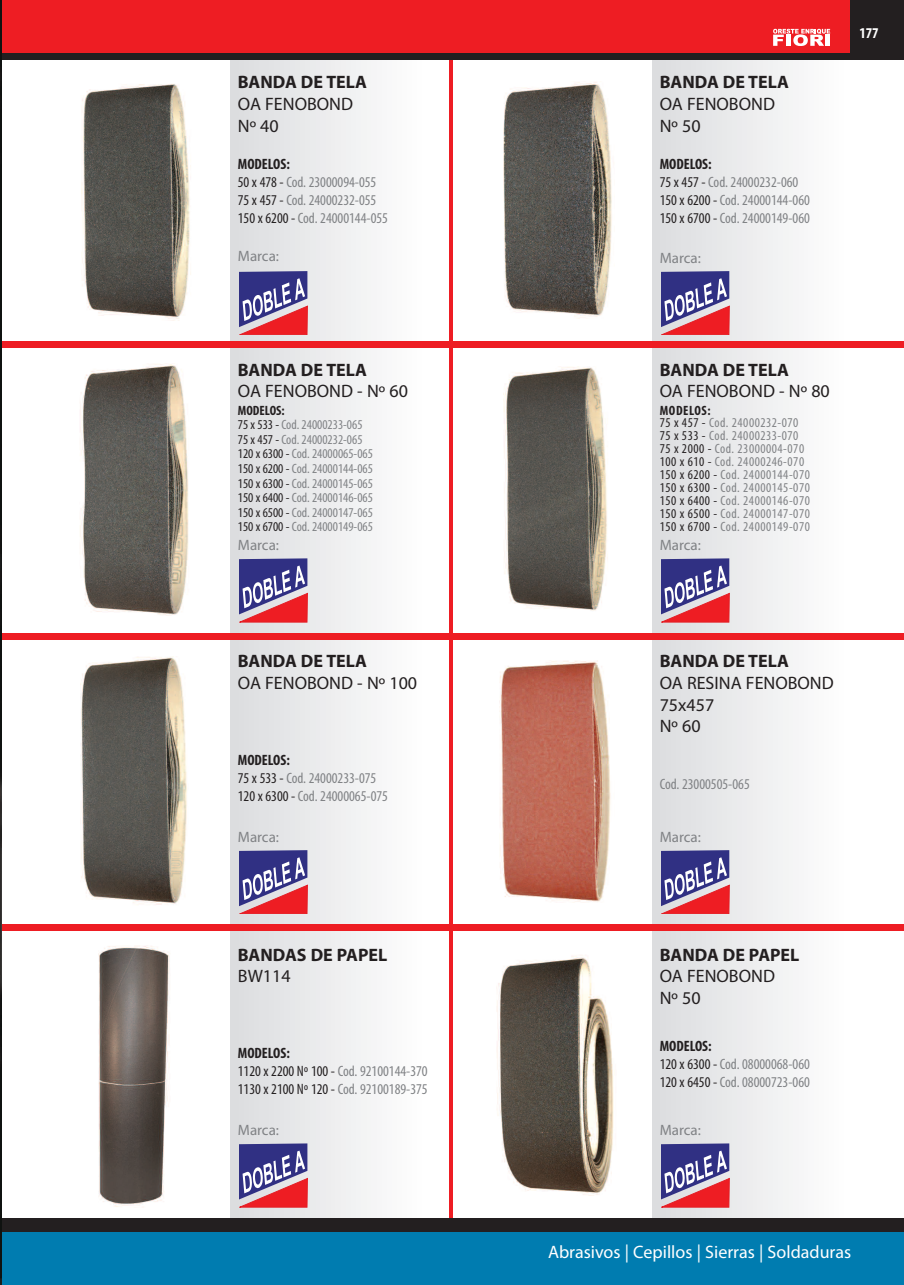
<style>
.page{position:relative;width:904px;height:1285px;background:#fff}
.page>*{position:absolute;margin:0;border:0;box-sizing:border-box;transform-origin:0 0}
.t1{font:18px/21.6px "Myriad Pro";color:#231f20}
.t2{font:700 18px "Myriad Pro";color:#231f20}
.t3{font:18px "Myriad Pro";color:#fff}
.t4{font:condensed 15px/18px "Myriad Pro";color:#808285}
.t5{font:15px "Myriad Pro";color:#808285}
.t6{font:700 condensed 15px "Myriad Pro";color:#fff}
.t7{font:condensed 13.5px/12.9px "Myriad Pro";letter-spacing:.04em;color:#808285}
.t8{font:condensed 13.5px/14.5px "Myriad Pro";color:#808285}
.s1{font-weight:700;color:#231f20}
.s2{color:#231f20}
</style>
<div class="page">
<img style="left:81px;top:84px;width:110px;height:235px">
<img style="left:503px;top:82px;width:109px;height:235px">
<img style="left:80px;top:364px;width:109px;height:251px">
<img style="left:503px;top:367px;width:104px;height:244px">
<img style="left:81px;top:656px;width:106px;height:249px">
<img style="left:499px;top:660px;width:112px;height:242px">
<img style="left:98px;top:946px;width:72px;height:260px">
<img style="left:497px;top:956px;width:117px;height:239px">
<div style="left:230px;top:60px;width:192px;height:1171px;background:linear-gradient(to right,#dbdbdd,#fefdfe)"></div>
<div style="left:652px;top:60px;width:191px;height:1171px;background:linear-gradient(to right,#dbdbdd,#fefdfe)"></div>
<svg style="left:239px;top:271px;width:68px;height:64px;background:#8b5c88"></svg>
<div style="left:0;top:632px;width:904px;height:7px;background:#ee1d23"></div>
<div style="left:0;top:924px;width:904px;height:6px;background:#ee1d23"></div>
<svg style="left:661px;top:271px;width:68px;height:64px;background:#8c5c88"></svg>
<svg style="left:239px;top:558px;width:68px;height:64px;background:#8b5d89"></svg>
<svg style="left:661px;top:558px;width:68px;height:64px;background:#8c5d89"></svg>
<svg style="left:239px;top:850px;width:68px;height:63px;background:#8a5d8a"></svg>
<svg style="left:661px;top:850px;width:68px;height:63px;background:#8a5d8a"></svg>
<svg style="left:239px;top:1143px;width:68px;height:63px;background:#8a5e8b"></svg>
<svg style="left:661px;top:1143px;width:68px;height:63px;background:#8a5e8b"></svg>
<hr style="left:449px;top:60px;width:4px;height:1158px;background:#ee1d23">
<div style="left:0;top:341px;width:904px;height:6px;background:#ee1d23"></div>
<div style="left:0;top:0;width:904px;height:53px;background:#ee1d23"></div>
<div style="left:850px;top:0;width:54px;height:53px;background:#231f20"></div>
<svg style="left:773px;top:29px;width:57px;height:17px"></svg>
<div style="left:825px;top:35px;width:5px;height:11px;background:#fff"></div>
<div style="left:0;top:1231px;width:904px;height:53px;background:#007cb0"></div>
<div style="left:0;top:1217px;width:904px;height:14px;background:#231f20"></div>
<div style="left:0;top:53px;width:904px;height:7px;background:#231f20"></div>
<img style="left:0;top:0;width:1px;height:1284px">
<p class="t6" style="left:859px;top:28px;width:21px">177</p>
<p class="t2" style="left:238px;top:75px;width:131px">BANDA DE TELA</p>
<p class="t1" style="left:238px;top:94px;width:117px">OA FENOBOND<br>Nº 40</p>
<p class="t2" style="left:659px;top:75px;width:131px">BANDA DE TELA</p>
<p class="t1" style="left:659px;top:94px;width:117px">OA FENOBOND<br>Nº 50</p>
<p class="t4" style="left:238px;top:156px;width:152px"><span class="s1">MODELOS:<br></span><span class="s2">50 x 478 -</span> Cod. 23000094-055<br><span class="s2">75 x 457 -</span> Cod. 24000232-055<br><span class="s2">150 x 6200 -</span> Cod. 24000144-055</p>
<p class="t4" style="left:659px;top:156px;width:152px"><span class="s1">MODELOS:<br></span><span class="s2">75 x 457 -</span> Cod. 24000232-060<br><span class="s2">150 x 6200 -</span> Cod. 24000144-060<br><span class="s2">150 x 6700 -</span> Cod. 24000149-060</p>
<p class="t5" style="left:238px;top:250px;width:43px">Marca:</p>
<p class="t5" style="left:659px;top:252px;width:43px">Marca:</p>
<p class="t2" style="left:238px;top:363px;width:131px">BANDA DE TELA</p>
<p class="t1" style="left:238px;top:382px;width:172px">OA FENOBOND - Nº 60</p>
<p class="t2" style="left:659px;top:363px;width:131px">BANDA DE TELA</p>
<p class="t1" style="left:659px;top:382px;width:172px">OA FENOBOND - Nº 80</p>
<p class="t8" style="left:238px;top:404px;width:137px"><span class="s1">MODELOS:<br></span><span class="s2">75 x 533 -</span> Cod. 24000233-065<br><span class="s2">75 x 457 -</span> Cod. 24000232-065<br><span class="s2">120 x 6300 -</span> Cod. 24000065-065<br><span class="s2">150 x 6200 -</span> Cod. 24000144-065<br><span class="s2">150 x 6300 -</span> Cod. 24000145-065<br><span class="s2">150 x 6400 -</span> Cod. 24000146-065<br><span class="s2">150 x 6500 -</span> Cod. 24000147-065<br><span class="s2">150 x 6700 -</span> Cod. 24000149-065</p>
<p class="t7" style="left:659px;top:404px;width:152px"><span class="s1">MODELOS:<br></span><span class="s2">75 x 457 -</span> Cod. 24000232-070<br><span class="s2">75 x 533 -</span> Cod. 24000233-070<br><span class="s2">75 x 2000 -</span> Cod. 23000004-070<br><span class="s2">100 x 610 -</span> Cod. 24000246-070<br><span class="s2">150 x 6200 -</span> Cod. 24000144-070<br><span class="s2">150 x 6300 -</span> Cod. 24000145-070<br><span class="s2">150 x 6400 -</span> Cod. 24000146-070<br><span class="s2">150 x 6500 -</span> Cod. 24000147-070<br><span class="s2">150 x 6700 -</span> Cod. 24000149-070</p>
<p class="t5" style="left:238px;top:539px;width:43px">Marca:</p>
<p class="t5" style="left:659px;top:539px;width:43px">Marca:</p>
<p class="t2" style="left:238px;top:654px;width:131px">BANDA DE TELA</p>
<p class="t1" style="left:238px;top:673px;width:181px">OA FENOBOND - Nº 100</p>
<p class="t2" style="left:659px;top:654px;width:131px">BANDA DE TELA</p>
<p class="t1" style="left:659px;top:673px;width:175px">OA RESINA FENOBOND<br>75x457<br>Nº 60</p>
<p class="t4" style="left:238px;top:751px;width:152px"><span class="s1">MODELOS:<br></span><span class="s2">75 x 533 -</span> Cod. 24000233-075<br><span class="s2">120 x 6300 -</span> Cod. 24000065-075</p>
<p class="t4" style="left:659px;top:775px;width:92px">Cod. 23000505-065</p>
<p class="t5" style="left:238px;top:830px;width:43px">Marca:</p>
<p class="t5" style="left:659px;top:830px;width:43px">Marca:</p>
<p class="t2" style="left:238px;top:947px;width:151px">BANDAS DE PAPEL</p>
<p class="t1" style="left:238px;top:966px;width:54px">BW114</p>
<p class="t2" style="left:659px;top:947px;width:141px">BANDA DE PAPEL</p>
<p class="t1" style="left:659px;top:966px;width:117px">OA FENOBOND<br>Nº 50</p>
<p class="t4" style="left:238px;top:1044px;width:191px"><span class="s1">MODELOS:<br></span><span class="s2">1120 x 2200 Nº 100 -</span> Cod. 92100144-370<br><span class="s2">1130 x 2100 Nº 120 -</span> Cod. 92100189-375</p>
<p class="t4" style="left:659px;top:1037px;width:152px"><span class="s1">MODELOS:<br></span><span class="s2">120 x 6300 -</span> Cod. 08000068-060<br><span class="s2">120 x 6450 -</span> Cod. 08000723-060</p>
<p class="t5" style="left:238px;top:1124px;width:43px">Marca:</p>
<p class="t5" style="left:659px;top:1124px;width:43px">Marca:</p>
<p class="t3" style="left:548px;top:1244px;width:305px">Abrasivos | Cepillos | Sierras | Soldaduras</p>
</div>
